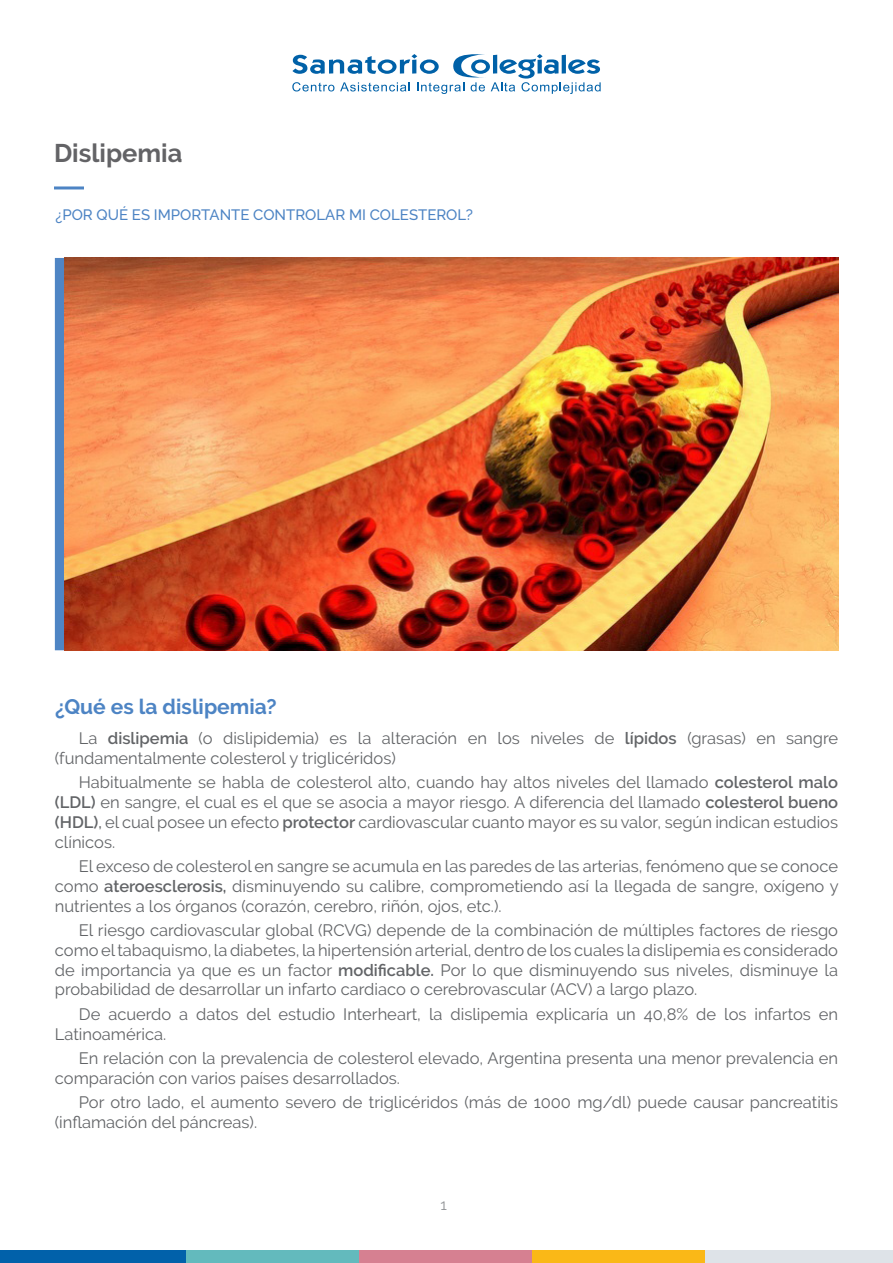
<style>
.page{position:relative;width:893px;height:1263px;background:#fff}
.page>*{position:absolute;margin:0;border:0;box-sizing:border-box;transform-origin:0 0}
.t1{font:700 25.5px "Raleway";color:#636366}
.t2{font:700 21px "Raleway";color:#4d84c4}
.t3{font:16.5px/19.8px "Raleway";color:#626467}
.t4{font:500 15px "Raleway";color:#4d84c4}
.t5{font:15px "Raleway";color:#939598}
.s1{font-weight:600}
.s2{font-weight:500}
</style>
<div class="page">
<div style="left:532px;top:1250px;width:173px;height:13px;background:#fab817"></div>
<div style="left:705px;top:1250px;width:188px;height:13px;background:#dee3e8"></div>
<div style="left:359px;top:1250px;width:173px;height:13px;background:#d68091"></div>
<div style="left:186px;top:1250px;width:173px;height:13px;background:#63babd"></div>
<div style="left:0;top:1250px;width:186px;height:13px;background:#0161aa"></div>
<hr style="left:54px;top:186px;width:30px;height:3px;background:#4d84c4">
<svg style="left:292px;top:54px;width:309px;height:40px"></svg>
<div style="left:55px;top:258px;width:10px;height:392px;background:#4f85c4"></div>
<img style="left:65px;top:258px;width:774px;height:392px">
<p class="t1" style="left:54px;top:138px;width:130px">Dislipemia</p>
<p class="t4" style="left:55px;top:206px;width:419px">¿POR QUÉ ES IMPORTANTE CONTROLAR MI COLESTEROL?</p>
<p class="t2" style="left:55px;top:695px;width:223px">¿Qué es la dislipemia?</p>
<p class="t3" style="left:55px;top:728px;width:785px;text-indent:24px">La <span class="s1">dislipemia</span> (o dislipidemia) es la alteración en los niveles de <span class="s1">lípidos</span> (grasas) en sangre (fundamentalmente colesterol y triglicéridos)</p>
<p class="t3" style="left:55px;top:773px;width:785px;text-align:justify;text-indent:24px">Habitualmente se habla de colesterol alto, cuando hay altos niveles del llamado <span class="s1">colesterol malo (LDL)</span> en sangre, el cual es el que se asocia a mayor riesgo. A diferencia del llamado <span class="s1">colesterol bueno (HDL)</span><span class="s2">,</span> el cual posee un efecto <span class="s1">protector</span> cardiovascular cuanto mayor es su valor, según indican estudios clínicos.</p>
<p class="t3" style="left:55px;top:856px;width:785px;text-align:justify;text-indent:24px">El exceso de colesterol en sangre se acumula en las paredes de las arterias, fenómeno que se conoce como <span class="s1">ateroesclerosis,</span> disminuyendo su calibre, comprometiendo así la llegada de sangre, oxígeno y nutrientes a los órganos (corazón, cerebro, riñón, ojos, etc.).</p>
<p class="t3" style="left:55px;top:920px;width:785px;text-align:justify;text-indent:24px">El riesgo cardiovascular global (RCVG) depende de la combinación de múltiples factores de riesgo como el tabaquismo, la diabetes, la hipertensión arterial, dentro de los cuales la dislipemia es considerado de importancia ya que es un factor <span class="s1">modificable.</span> Por lo que disminuyendo sus niveles, disminuye la probabilidad de desarrollar un infarto cardiaco o cerebrovascular (ACV) a largo plazo.</p>
<p class="t3" style="left:55px;top:1004px;width:785px;text-indent:24px">De acuerdo a datos del estudio Interheart, la dislipemia explicaría un 40,8% de los infartos en<br>Latinoamérica.</p>
<p class="t3" style="left:55px;top:1048px;width:785px;text-indent:24px">En relación con la prevalencia de colesterol elevado, Argentina presenta una menor prevalencia en comparación con varios países desarrollados.</p>
<p class="t3" style="left:55px;top:1092px;width:785px;text-indent:24px">Por otro lado, el aumento severo de triglicéridos (más de 1000 mg/dl) puede causar pancreatitis (inflamación del páncreas).</p>
<p class="t5" style="left:440px;top:1196px;width:8px">1</p>
</div>
